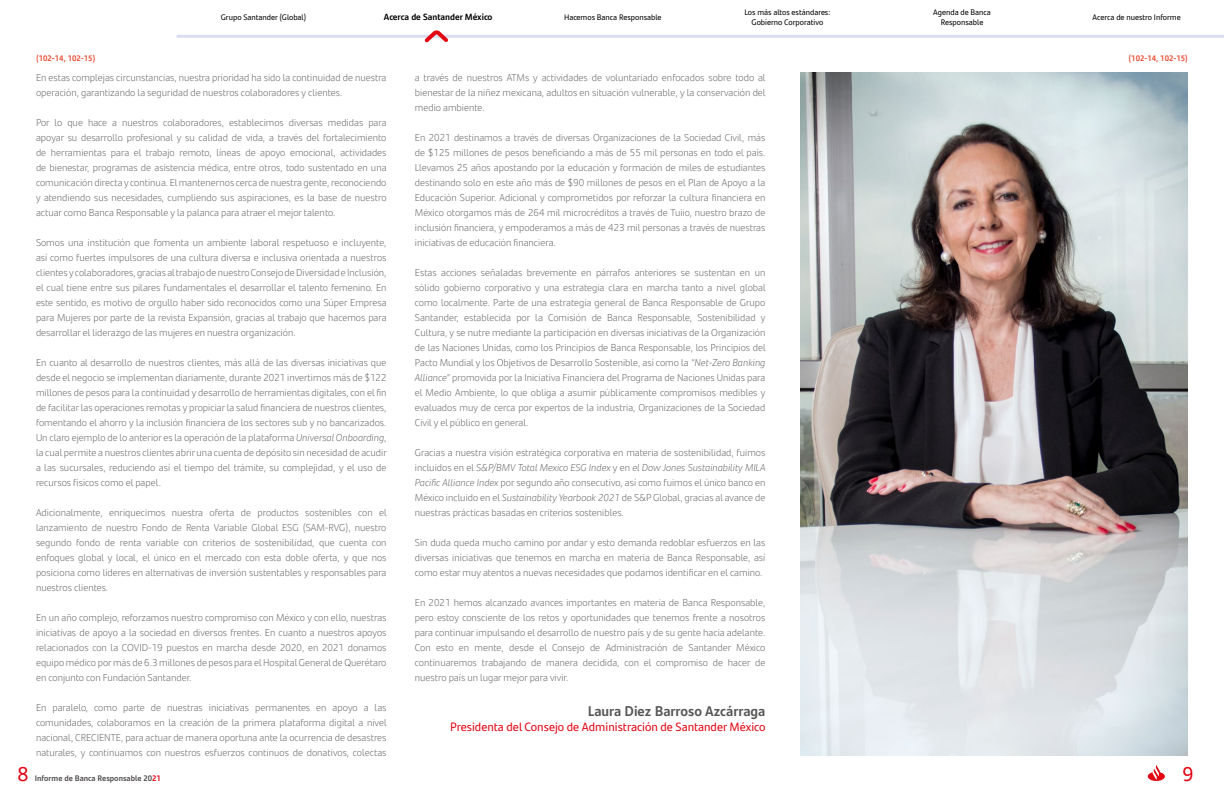
<style>
.page{position:relative;width:1224px;height:792px;background:#fff}
.page>*{position:absolute;margin:0;border:0;box-sizing:border-box;transform-origin:0 0}
.t1{font:20px "Santander Headline";color:#e30613}
.t2{font:700 14px "Santander Text";color:#575756}
.t3{font:12px "Santander Text";color:#e30613}
.t4{font:300 10px/15px "Santander Text";color:#575756;text-align:justify}
.t5{font:700 9px "Santander Text";color:#000}
.t6{font:8px/9.6px "Santander Text";color:#000;text-align:center}
.t7{font:700 8px "Santander Text";color:#e94f35}
.t8{font:700 8px "Santander Text";color:#545051}
.s1{font-style:italic}
.s2{color:#e30613}
</style>
<div class="page">
<hr style="left:178px;top:35px;width:1046px;height:3px;background:#d9dfee">
<svg style="left:1148px;top:765px;width:17px;height:16px"></svg>
<svg style="left:424px;top:30px;width:24px;height:13px"></svg>
<img style="left:801px;top:72px;width:387px;height:684px">
<p class="t7" style="left:36px;top:52px;width:61px">(102-14, 102-15)</p>
<p class="t6" style="left:221px;top:12px;width:87px">Grupo Santander (Global)</p>
<p class="t5" style="left:384px;top:10px;width:110px">Acerca de Santander México</p>
<p class="t6" style="left:564px;top:12px;width:99px">Hacemos Banca Responsable</p>
<p class="t6" style="left:744px;top:7px;width:88px">Los más altos estándares:<br>Gobierno Corporativo</p>
<p class="t6" style="left:933px;top:7px;width:59px">Agenda de Banca<br>Responsable</p>
<p class="t6" style="left:1093px;top:12px;width:90px">Acerca de nuestro Informe</p>
<p class="t7" style="left:1129px;top:52px;width:61px">(102-14, 102-15)</p>
<p class="t4" style="left:36px;top:70px;width:352px">En estas complejas circunstancias, nuestra prioridad ha sido la continuidad de nuestra operación, garantizando la seguridad de nuestros colaboradores y clientes.</p>
<p class="t4" style="left:36px;top:115px;width:352px">Por lo que hace a nuestros colaboradores, establecimos diversas medidas para apoyar su desarrollo profesional y su calidad de vida, a través del fortalecimiento de herramientas para el trabajo remoto, líneas de apoyo emocional, actividades de bienestar, programas de asistencia médica, entre otros, todo sustentado en una comunicación directa y continua. El mantenernos cerca de nuestra gente, reconociendo y atendiendo sus necesidades, cumpliendo sus aspiraciones, es la base de nuestro actuar como Banca Responsable y la palanca para atraer el mejor talento.</p>
<p class="t4" style="left:36px;top:235px;width:352px">Somos una institución que fomenta un ambiente laboral respetuoso e incluyente, así como fuertes impulsores de una cultura diversa e inclusiva orientada a nuestros clientes y colaboradores, gracias al trabajo de nuestro Consejo de Diversidad e Inclusión, el cual tiene entre sus pilares fundamentales el desarrollar el talento femenino. En este sentido, es motivo de orgullo haber sido reconocidos como una Súper Empresa para Mujeres por parte de la revista Expansión, gracias al trabajo que hacemos para desarrollar el liderazgo de las mujeres en nuestra organización.</p>
<p class="t4" style="left:36px;top:355px;width:352px">En cuanto al desarrollo de nuestros clientes, más allá de las diversas iniciativas que desde el negocio se implementan diariamente, durante 2021 invertimos más de $122 millones de pesos para la continuidad y desarrollo de herramientas digitales, con el fin de facilitar las operaciones remotas y propiciar la salud financiera de nuestros clientes, fomentando el ahorro y la inclusión financiera de los sectores sub y no bancarizados.<br>Un claro ejemplo de lo anterior es la operación de la plataforma <span class="s1">Universal Onboarding</span>, la cual permite a nuestros clientes abrir una cuenta de depósito sin necesidad de acudir a las sucursales, reduciendo así el tiempo del trámite, su complejidad, y el uso de recursos físicos como el papel.</p>
<p class="t4" style="left:36px;top:505px;width:352px">Adicionalmente, enriquecimos nuestra oferta de productos sostenibles con el lanzamiento de nuestro Fondo de Renta Variable Global ESG (SAM-RVG), nuestro segundo fondo de renta variable con criterios de sostenibilidad, que cuenta con enfoques global y local, el único en el mercado con esta doble oferta, y que nos posiciona como líderes en alternativas de inversión sustentables y responsables para nuestros clientes.</p>
<p class="t4" style="left:36px;top:610px;width:352px">En un año complejo, reforzamos nuestro compromiso con México y con ello, nuestras iniciativas de apoyo a la sociedad en diversos frentes. En cuanto a nuestros apoyos relacionados con la COVID-19 puestos en marcha desde 2020, en 2021 donamos equipo médico por más de 6.3 millones de pesos para el Hospital General de Querétaro en conjunto con Fundación Santander.</p>
<p class="t4" style="left:36px;top:700px;width:352px">En paralelo, como parte de nuestras iniciativas permanentes en apoyo a las comunidades, colaboramos en la creación de la primera plataforma digital a nivel nacional, CRECIENTE, para actuar de manera oportuna ante la ocurrencia de desastres naturales, y continuamos con nuestros esfuerzos continuos de donativos, colectas</p>
<p class="t4" style="left:415px;top:70px;width:352px">a través de nuestros ATMs y actividades de voluntariado enfocados sobre todo al bienestar de la niñez mexicana, adultos en situación vulnerable, y la conservación del medio ambiente.</p>
<p class="t4" style="left:415px;top:130px;width:352px">En 2021 destinamos a través de diversas Organizaciones de la Sociedad Civil, más de $125 millones de pesos beneficiando a más de 55 mil personas en todo el país.<br>Llevamos 25 años apostando por la educación y formación de miles de estudiantes destinando solo en este año más de $90 millones de pesos en el Plan de Apoyo a la Educación Superior. Adicional y comprometidos por reforzar la cultura financiera en México otorgamos más de 264 mil microcréditos a través de Tuiio, nuestro brazo de inclusión financiera, y empoderamos a más de 423 mil personas a través de nuestras iniciativas de educación financiera.</p>
<p class="t4" style="left:415px;top:265px;width:352px">Estas acciones señaladas brevemente en párrafos anteriores se sustentan en un sólido gobierno corporativo y una estrategia clara en marcha tanto a nivel global como localmente. Parte de una estrategia general de Banca Responsable de Grupo Santander, establecida por la Comisión de Banca Responsable, Sostenibilidad y Cultura, y se nutre mediante la participación en diversas iniciativas de la Organización de las Naciones Unidas, como los Principios de Banca Responsable, los Principios del Pacto Mundial y los Objetivos de Desarrollo Sostenible, así como la <span class="s1">“Net-Zero Banking Alliance”</span> promovida por la Iniciativa Financiera del Programa de Naciones Unidas para el Medio Ambiente, lo que obliga a asumir públicamente compromisos medibles y evaluados muy de cerca por expertos de la industria, Organizaciones de la Sociedad Civil y el público en general.</p>
<p class="t4" style="left:415px;top:445px;width:352px">Gracias a nuestra visión estratégica corporativa en materia de sostenibilidad, fuimos incluidos en el <span class="s1">S&amp;P/BMV Total Mexico ESG Index</span> y en <span class="s1">el Dow Jones Sustainability MILA Pacific Alliance Index</span> por segundo año consecutivo, así como fuimos el único banco en México incluido en el <span class="s1">Sustainability Yearbook 2021</span> de S&amp;P Global, gracias al avance de nuestras prácticas basadas en criterios sostenibles.</p>
<p class="t4" style="left:415px;top:535px;width:352px">Sin duda queda mucho camino por andar y esto demanda redoblar esfuerzos en las diversas iniciativas que tenemos en marcha en materia de Banca Responsable, así como estar muy atentos a nuevas necesidades que podamos identificar en el camino.</p>
<p class="t4" style="left:415px;top:595px;width:352px">En 2021 hemos alcanzado avances importantes en materia de Banca Responsable, pero estoy consciente de los retos y oportunidades que tenemos frente a nosotros para continuar impulsando el desarrollo de nuestro país y de su gente hacia adelante.<br>Con esto en mente, desde el Consejo de Administración de Santander México continuaremos trabajando de manera decidida, con el compromiso de hacer de nuestro país un lugar mejor para vivir.</p>
<h2 class="t2" style="left:588px;top:700px;width:179px">Laura Diez Barroso Azcárraga</h2>
<p class="t3" style="left:450px;top:718px;width:317px">Presidenta del Consejo de Administración de Santander México</p>
<h1 class="t1" style="left:17px;top:759px;width:12px">8</h1>
<p class="t8" style="left:35px;top:772px;width:128px">Informe de Banca Responsable 20<span class="s2">21</span></p>
<h1 class="t1" style="left:1182px;top:759px;width:12px">9</h1>
</div>
